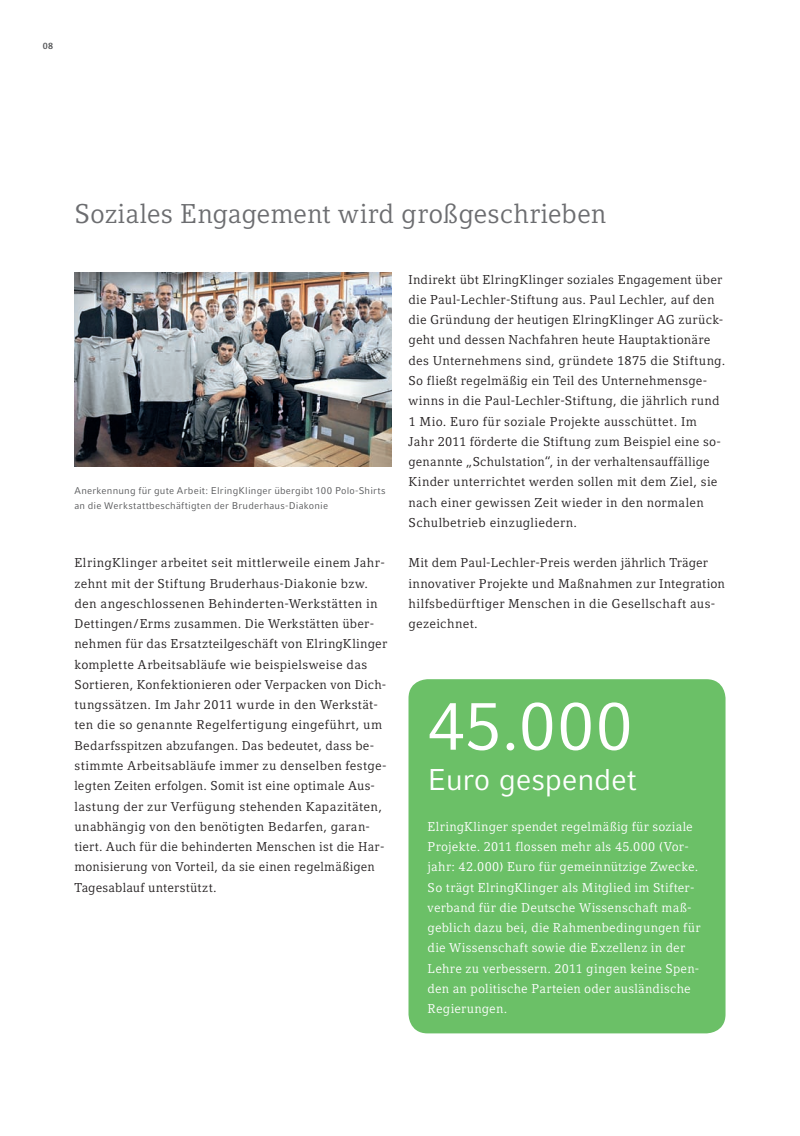
<style>
.page{position:relative;width:800px;height:1136px;background:#fff}
.page>*{position:absolute;margin:0;border:0;box-sizing:border-box;transform-origin:0 0}
.t1{font:67.5px "Compatil Fact LT Pro";color:#fff}
.t2{font:30px "Compatil Fact LT Pro";letter-spacing:-.01em;color:#fff}
.t3{font:27px "Compatil Letter LT Pro";letter-spacing:-.005em;color:#6c6d70}
.t4{font:12.75px/20.2px "Compatil Letter LT Pro";letter-spacing:.02em;color:#231f20}
.t5{font:12.75px/20.2px "Compatil Letter LT Pro";letter-spacing:.015em;color:#fff}
.t6{font:9.75px/15px "Compatil Fact LT Pro";letter-spacing:.02em;color:#57585a}
.t7{font:700 9px "Compatil Fact LT Pro";color:#57585a}
</style>
<div class="page">
<img style="left:74px;top:272px;width:317px;height:194px">
<div style="left:408px;top:679px;width:317px;height:354px;background:#6bc067;border-radius:19px"></div>
<p class="t7" style="left:43px;top:41px;width:12px">08</p>
<h3 class="t3" style="left:74px;top:198px;width:533px">Soziales Engagement wird großgeschrieben</h3>
<p class="t6" style="left:74px;top:482px;width:313px">Anerkennung für gute Arbeit: ElringKlinger übergibt 100 Polo-Shirts an die Werkstattbeschäftigten der Bruderhaus-Diakonie</p>
<p class="t4" style="left:74px;top:553px;width:314px">ElringKlinger arbeitet seit mittlerweile einem Jahr&shy;zehnt mit der Stiftung Bruderhaus-Diakonie bzw. den angeschlossenen Behinderten-Werkstätten in Dettingen / Erms zusammen. Die Werkstätten über&shy;nehmen für das Ersatzteilgeschäft von ElringKlinger komplette Arbeitsabläufe wie beispielsweise das Sortieren, Konfektionieren oder Verpacken von Dich&shy;tungssätzen. Im Jahr 2011 wurde in den Werkstät&shy;ten die so genannte Regelfertigung eingeführt, um Bedarfsspitzen abzufangen. Das bedeutet, dass be&shy;stimmte Arbeitsabläufe immer zu denselben festge&shy;legten Zeiten erfolgen. Somit ist eine optimale Aus&shy;lastung der zur Verfügung stehenden Kapazitäten, unabhängig von den benötigten Bedarfen, garan&shy;tiert. Auch für die behinderten Menschen ist die Har&shy;monisierung von Vorteil, da sie einen regelmäßigen Tagesablauf unterstützt.</p>
<p class="t4" style="left:408px;top:269px;width:318px">Indirekt übt ElringKlinger soziales Engagement über die Paul-Lechler-Stiftung aus. Paul Lechler, auf den die Gründung der heutigen ElringKlinger AG zurück&shy;geht und dessen Nachfahren heute Hauptaktionäre des Unternehmens sind, gründete 1875 die Stiftung.<br>So fließt regelmäßig ein Teil des Unternehmensge&shy;winns in die Paul-Lechler-Stiftung, die jährlich rund 1 Mio. Euro für soziale Projekte ausschüttet. Im Jahr 2011 förderte die Stiftung zum Beispiel eine so&shy;genannte „Schulstation“, in der verhaltensauffäl lige Kinder unterrichtet werden sollen mit dem Ziel, sie nach einer gewissen Zeit wieder in den normalen Schulbetrieb einzugliedern.</p>
<p class="t4" style="left:408px;top:553px;width:318px">Mit dem Paul-Lechler-Preis werden jährlich Träger innovativer Projekte und Maßnahmen zur Integration hilfsbedürftiger Menschen in die Gesellschaft aus&shy;gezeichnet.</p>
<h1 class="t1" style="left:427px;top:687px;width:207px">45.000</h1>
<h2 class="t2" style="left:427px;top:762px;width:210px">Euro gespendet</h2>
<p class="t5" style="left:427px;top:816px;width:274px">ElringKlinger spendet regelmäßig für soziale Projekte. 2011 flossen mehr als 45.000 (Vor&shy;jahr: 42.000) Euro für gemeinnützige Zwecke.<br>So trägt ElringKlinger als Mitglied im Stifter&shy;verband für die Deutsche Wissenschaft maß&shy;geblich dazu bei, die Rahmenbedingungen für die Wissenschaft sowie die Exzellenz in der Lehre zu verbessern. 2011 gingen keine Spen&shy;den an politische Parteien oder ausländische Regierungen.</p>
</div>
